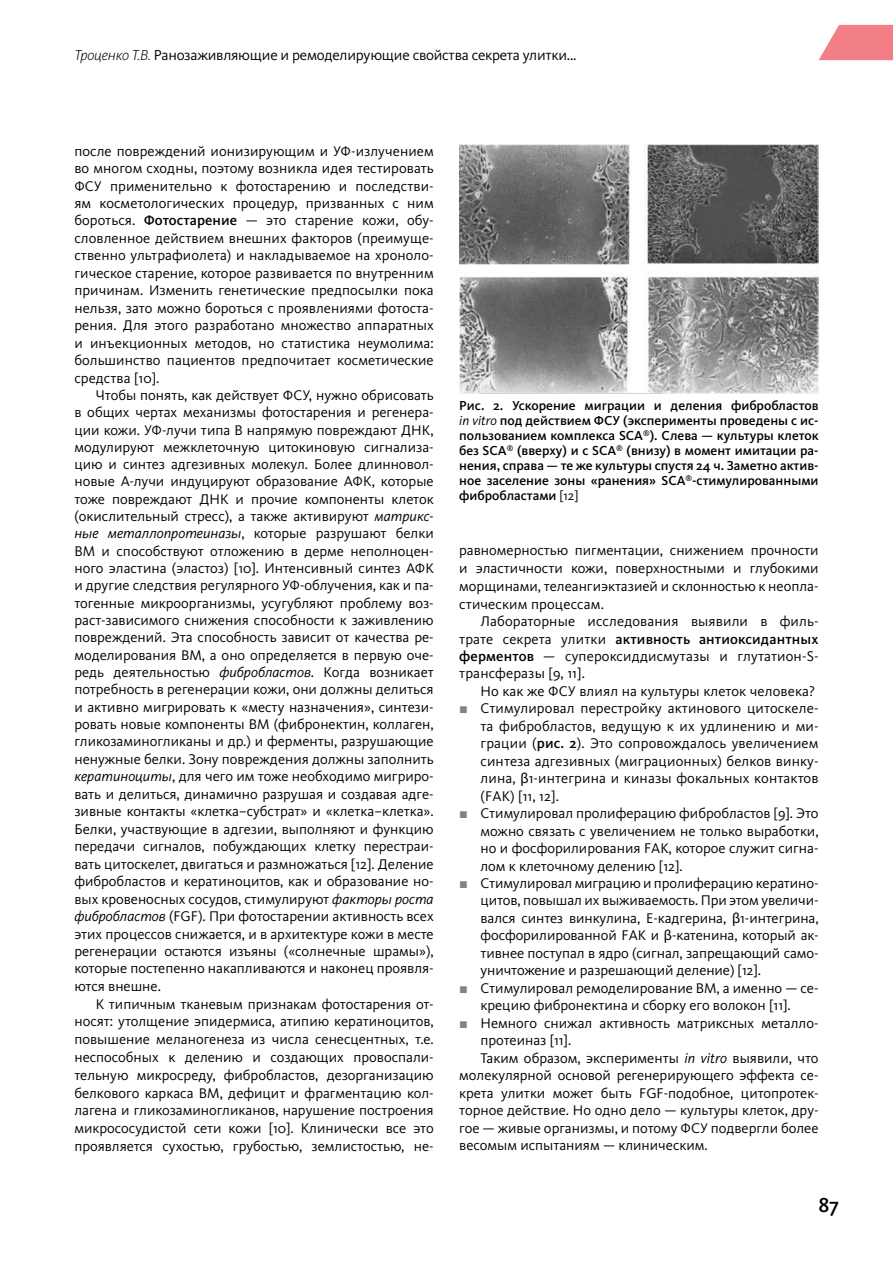
<style>
.page{position:relative;width:893px;height:1263px;background:#fff}
.page>*{position:absolute;margin:0;border:0;box-sizing:border-box;transform-origin:0 0}
.t1{font:500 21px "Kievit CY";color:#000}
.t2{font:15px "Kievit CY";letter-spacing:-.015em;color:#000}
.t3{font:14.55px/17.4px "Kievit CY";color:#000;text-align:justify}
.t4{font:500 13.5px/15px "Kievit CY";color:#000;text-align:justify}
.s1{font-weight:300;font-style:italic}
.s2{font-weight:500}
.s3{font-style:italic}
.s4{font-weight:400;font-style:italic}
.s5{font-weight:400}
.s6{font-family:"Arial";color:#808285}
.s7{font-family:"Myriad Pro"}
</style>
<div class="page">
<svg style="left:819px;top:25px;width:74px;height:35px;background:#f48f96"></svg>
<img style="left:459px;top:145px;width:360px;height:248px">
<p class="t2" style="left:74px;top:47px;width:503px"><span class="s1">Троценко Т.В.</span> Ранозаживляющие и ремоделирующие свойства секрета улитки...</p>
<p class="t3" style="left:74px;top:142px;width:361px">после повреждений ионизирующим и УФ-излучением во многом сходны, поэтому возникла идея тестировать ФСУ применительно к фотостарению и последстви&shy;ям косметологических процедур, призванных с ним бороться. <span class="s2">Фотостарение</span> — это старение кожи, обу&shy;словленное действием внешних факторов (преимуще&shy;ственно ультрафиолета) и накладываемое на хроноло&shy;гическое старение, которое развивается по внутренним причинам. Изменить генетические предпосылки пока нельзя, зато можно бороться с проявлениями фотоста&shy;рения. Для этого разработано множество аппаратных и инъекционных методов, но статистика неумолима: большинство пациентов предпочитает косметические средства [10].</p>
<p class="t3" style="left:74px;top:387px;width:361px;text-indent:21px">Чтобы понять, как действует ФСУ, нужно обрисовать в общих чертах механизмы фотостарения и регенера&shy;ции кожи. УФ-лучи типа В напрямую повреждают ДНК, модулируют межклеточную цитокиновую сигнализа&shy;цию и синтез адгезивных молекул. Более длинновол&shy;новые А-лучи индуцируют образование АФК, которые тоже повреждают ДНК и прочие компоненты клеток (окислительный стресс), а также активируют <span class="s3">матрикс&shy;ные металлопротеиназы</span>, которые разрушают белки ВМ и способствуют отложению в дерме неполноцен&shy;ного эластина (эластоз) [10]. Интенсивный синтез АФК и другие следствия регулярного УФ-облучения, как и па&shy;тогенные микроорганизмы, усугубляют проблему воз&shy;раст-зависимого снижения способности к заживлению повреждений. Эта способность зависит от качества ре&shy;моделирования ВМ, а оно определяется в первую оче&shy;редь деятельностью <span class="s3">фибробластов</span>. Когда возникает потребность в регенерации кожи, они должны делиться и активно мигрировать к «месту назначения», синтези&shy;ровать новые компоненты ВМ (фибронектин, коллаген, гликозаминогликаны и др.) и ферменты, разрушающие ненужные белки. Зону повреждения должны заполнить <span class="s3">кератиноциты</span>, для чего им тоже необходимо мигриро&shy;вать и делиться, динамично разрушая и создавая адге&shy;зивные контакты «клетка–субстрат» и «клетка–клетка».<br>Белки, участвующие в адгезии, выполняют и функцию передачи сигналов, побуждающих клетку перестраи&shy;вать цитоскелет, двигаться и размножаться [12]. Деление фибробластов и кератиноцитов, как и образование но&shy;вых кровеносных сосудов, стимулируют <span class="s3">факторы роста фибробластов</span> (FGF). При фотостарении активность всех этих процессов снижается, и в архитектуре кожи в месте регенерации остаются изъяны («солнечные шрамы»), которые постепенно накапливаются и наконец проявля&shy;ются внешне.</p>
<p class="t3" style="left:74px;top:995px;width:361px;text-indent:21px">К типичным тканевым признакам фотостарения от&shy;носят: утолщение эпидермиса, атипию кератиноцитов, повышение меланогенеза из числа сенесцентных, т.е. неспособных к делению и создающих провоспали&shy;тельную микросреду, фибробластов, дезорганизацию белкового каркаса ВМ, дефицит и фрагментацию кол&shy;лагена и гликозаминогликанов, нарушение построения микрососудистой сети кожи [10]. Клинически все это проявляется сухостью, грубостью, землистостью, не-</p>
<p class="t4" style="left:459px;top:399px;width:361px">Рис. 2. Ускорение миграции и деления фибробластов <span class="s4">in vitro</span> под действием ФСУ (эксперименты проведены с ис&shy;пользованием комплекса SCA<sup>®</sup>). Слева — культуры клеток без SCA<sup>®</sup> (вверху) и с SCA<sup>®</sup> (внизу) в момент имитации ра&shy;нения, справа — те же культуры спустя 24 ч. Заметно актив&shy;ное заселение зоны «ранения» SCA<sup>®</sup>-стимулированными фибробластами <span class="s5">[12]</span></p>
<p class="t3" style="left:459px;top:542px;width:361px">равномерностью пигментации, снижением прочности и эластичности кожи, поверхностными и глубокими морщинами, телеангиэктазией и склонностью к неопла&shy;стическим процессам.</p>
<p class="t3" style="left:459px;top:613px;width:361px;text-indent:21px">Лабораторные исследования выявили в филь&shy;трате секрета улитки <span class="s2">активность антиоксидантных ферментов</span> — супероксиддисмутазы и глутатион-S&shy;трансферазы [9, 11].</p>
<p class="t3" style="left:480px;top:683px;width:336px">Но как же ФСУ влиял на культуры клеток человека?</p>
<p class="t3" style="left:480px;top:700px;width:340px;text-indent:-21px"><span class="s6">■</span> Стимулировал перестройку актинового цитоскеле&shy;та фибробластов, ведущую к их удлинению и ми&shy;грации (<span class="s2">рис. 2</span>). Это сопровождалось увеличением синтеза адгезивных (миграционных) белков винку&shy;лина, <span class="s7">β</span>1-интегрина и киназы фокальных контактов (FAK) [11, 12].</p>
<p class="t3" style="left:480px;top:805px;width:340px;text-indent:-21px"><span class="s6">■</span> Стимулировал пролиферацию фибробластов [9]. Это можно связать с увеличением не только выработки, но и фосфорилирования FAK, которое служит сигна&shy;лом к клеточному делению [12].</p>
<p class="t3" style="left:480px;top:875px;width:340px;text-indent:-21px"><span class="s6">■</span> Стимулировал миграцию и пролиферацию кератино&shy;цитов, повышал их выживаемость. При этом увеличи&shy;вался синтез винкулина, Е-кадгерина, <span class="s7">β</span>1-интегрина, фосфорилированной FAK и <span class="s7">β</span>-катенина, который ак&shy;тивнее поступал в ядро (сигнал, запрещающий само&shy;уничтожение и разрешающий деление) [12].</p>
<p class="t3" style="left:459px;top:980px;width:361px;text-align:center"><span class="s6">■</span> Стимулировал ремоделирование ВМ, а именно — се&shy;крецию фибронектина и сборку его волокон [11].</p>
<p class="t3" style="left:459px;top:1014px;width:361px"><span class="s6">■</span> Немного снижал активность матриксных металло-</p>
<p class="t3" style="left:480px;top:1032px;width:92px">протеиназ [11].</p>
<p class="t3" style="left:480px;top:1049px;width:340px">Таким образом, эксперименты <span class="s3">in vitro</span> выявили, что</p>
<p class="t3" style="left:459px;top:1067px;width:361px">молекулярной основой регенерирующего эффекта се-</p>
<p class="t3" style="left:459px;top:1084px;width:361px">крета улитки может быть FGF-подобное, цитопротек-</p>
<p class="t3" style="left:459px;top:1102px;width:361px">торное действие. Но одно дело — культуры клеток, дру-</p>
<p class="t3" style="left:459px;top:1119px;width:361px">гое — живые организмы, и потому ФСУ подвергли более</p>
<p class="t3" style="left:459px;top:1137px;width:250px">весомым испытаниям — клиническим.</p>
<h1 class="t1" style="left:819px;top:1194px;width:22px">87</h1>
</div>
